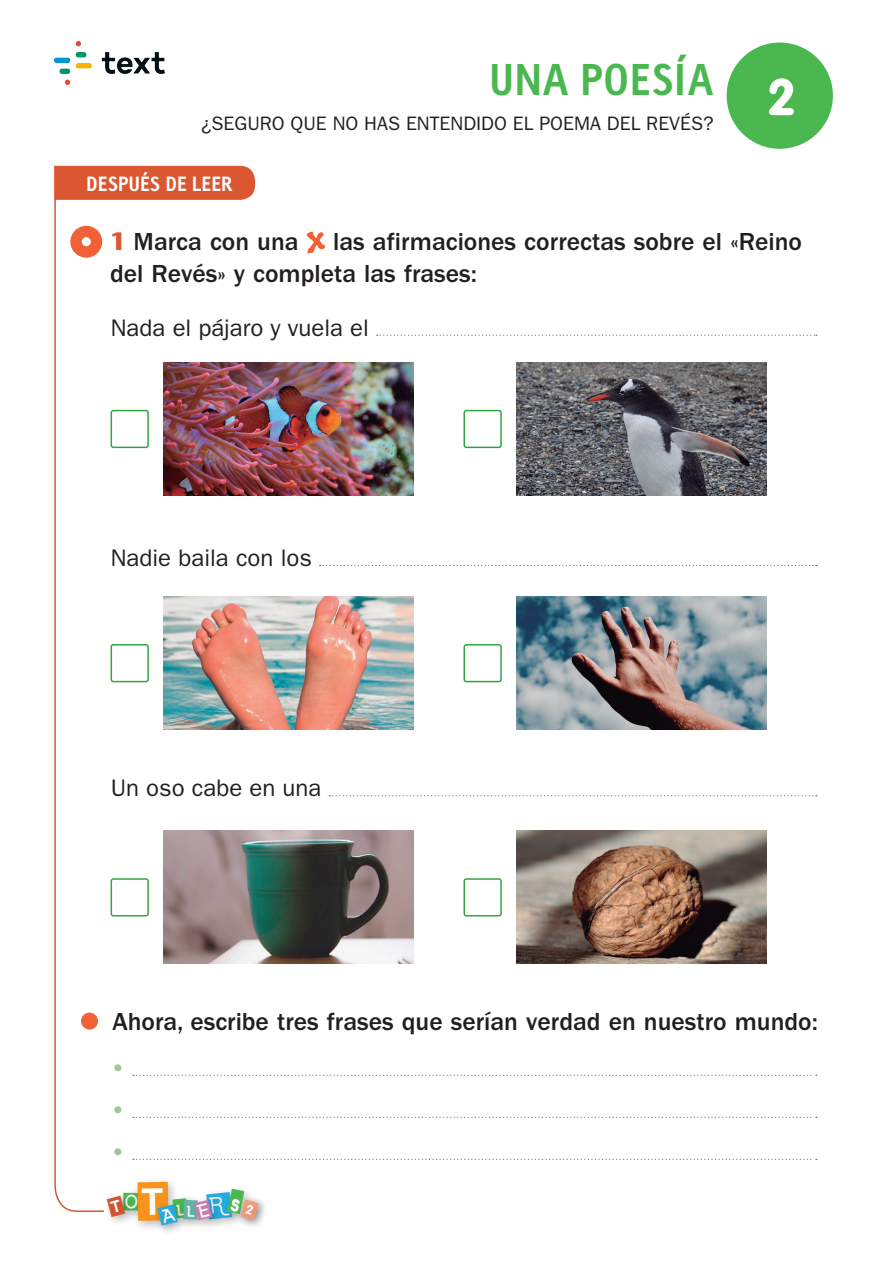
<style>
.page{position:relative;width:893px;height:1263px;background:#fff}
.page>*{position:absolute;margin:0;border:0;box-sizing:border-box;transform-origin:0 0}
.t1{font:54px "Vag";color:#fff}
.TALLER_titol_3{font:42px "Linotype Tetria Bold Tab";letter-spacing:.01em;color:#4ab84f}
.T-Ordre{font:500 25.5px/31.5px "Franklin Gothic LT";color:#231f20}
.T-Subordre{font:500 25.5px "Franklin Gothic LT";color:#231f20}
.T-text{font:24px "Franklin Gothic LT";color:#231f20}
.T-text_28{font:600 24px "Franklin Gothic LT";color:#9bca95}
.TALLER_titol_3-2{font:19.5px "Franklin Gothic LT";color:#231f20}
.TALLER_titol_3-3{font:19.5px "Linotype Tetria Bold Tab";color:#fff}
.s1{font-family:"Stone Sans LT";font-weight:700;font-size:24.75px;color:#da5731}
</style>
<div class="page">
<div style="left:132px;top:1177px;width:47px;height:55px;background:#fbfbfb"></div>
<div style="left:179px;top:1195px;width:30px;height:35px;background:#f9f9f9"></div>
<div style="left:153px;top:1200px;width:35px;height:36px;background:#231f20;opacity:.3"></div>
<div style="left:190px;top:1196px;width:33px;height:35px;background:#fbfbfb"></div>
<div style="left:235px;top:1194px;width:32px;height:35px;background:#231f20;opacity:.3"></div>
<div style="left:240px;top:1199px;width:22px;height:25px;background:#231f20;opacity:.3"></div>
<div style="left:106px;top:166px;width:149px;height:34px;background:#da5731"></div>
<svg style="left:307px;top:232px;width:18px;height:21px"></svg>
<svg style="left:377px;top:335px;width:440px;height:1px"></svg>
<svg style="left:320px;top:565px;width:497px;height:1px"></svg>
<svg style="left:329px;top:795px;width:488px;height:1px"></svg>
<svg style="left:133px;top:1075px;width:684px;height:1px"></svg>
<svg style="left:133px;top:1117px;width:684px;height:1px"></svg>
<svg style="left:133px;top:1159px;width:684px;height:1px"></svg>
<div style="left:727px;top:43px;width:106px;height:106px;background:#4ab84f;border-radius:50%"></div>
<svg style="left:54px;top:165px;width:52px;height:1047px"></svg>
<img style="left:164px;top:362px;width:250px;height:133px">
<img style="left:164px;top:597px;width:250px;height:133px">
<img style="left:164px;top:831px;width:250px;height:133px">
<img style="left:517px;top:362px;width:249px;height:133px">
<img style="left:517px;top:597px;width:249px;height:133px">
<img style="left:517px;top:831px;width:249px;height:133px">
<div style="left:111px;top:410px;width:38px;height:38px;border:2px solid #32a543;border-radius:2px"></div>
<div style="left:111px;top:644px;width:38px;height:38px;border:2px solid #32a543;border-radius:2px"></div>
<div style="left:111px;top:878px;width:38px;height:38px;border:2px solid #32a543;border-radius:2px"></div>
<div style="left:463px;top:410px;width:39px;height:38px;border:2px solid #32a543;border-radius:2px"></div>
<div style="left:463px;top:644px;width:39px;height:38px;border:2px solid #32a543;border-radius:2px"></div>
<div style="left:463px;top:878px;width:39px;height:38px;border:2px solid #32a543;border-radius:2px"></div>
<img style="left:54px;top:42px;width:110px;height:42px">
<svg style="left:104px;top:1182px;width:155px;height:44px"></svg>
<p class="TALLER_titol_3" style="left:489px;top:53px;width:226px">UNA POESÍA</p>
<p class="TALLER_titol_3-2" style="left:201px;top:112px;width:514px">¿SEGURO QUE NO HAS ENTENDIDO EL POEMA DEL REVÉS?</p>
<p class="TALLER_titol_3-3" style="left:86px;top:171px;width:148px">DESPUÉS DE LEER</p>
<p class="t1" style="left:767px;top:61px;width:30px">2</p>
<p class="T-Ordre" style="left:110px;top:226px;width:190px"><span class="s1">1</span> Marca con una</p>
<p class="T-Ordre" style="left:110px;top:226px;width:693px;text-indent:223px">las afirmaciones correctas sobre el «Reino del Revés» y completa las frases:</p>
<p class="T-text" style="left:111px;top:314px;width:260px">Nada el pájaro y vuela el</p>
<p class="T-text" style="left:111px;top:544px;width:203px">Nadie baila con los</p>
<p class="T-text" style="left:111px;top:774px;width:212px">Un oso cabe en una</p>
<p class="T-Subordre" style="left:112px;top:1007px;width:707px">Ahora, escribe tres frases que serían verdad en nuestro mundo:</p>
<p class="T-text_28" style="left:111px;top:1053px;width:16px">•</p>
<p class="T-text_28" style="left:111px;top:1095px;width:16px">•</p>
<p class="T-text_28" style="left:111px;top:1137px;width:16px">•</p>
</div>
